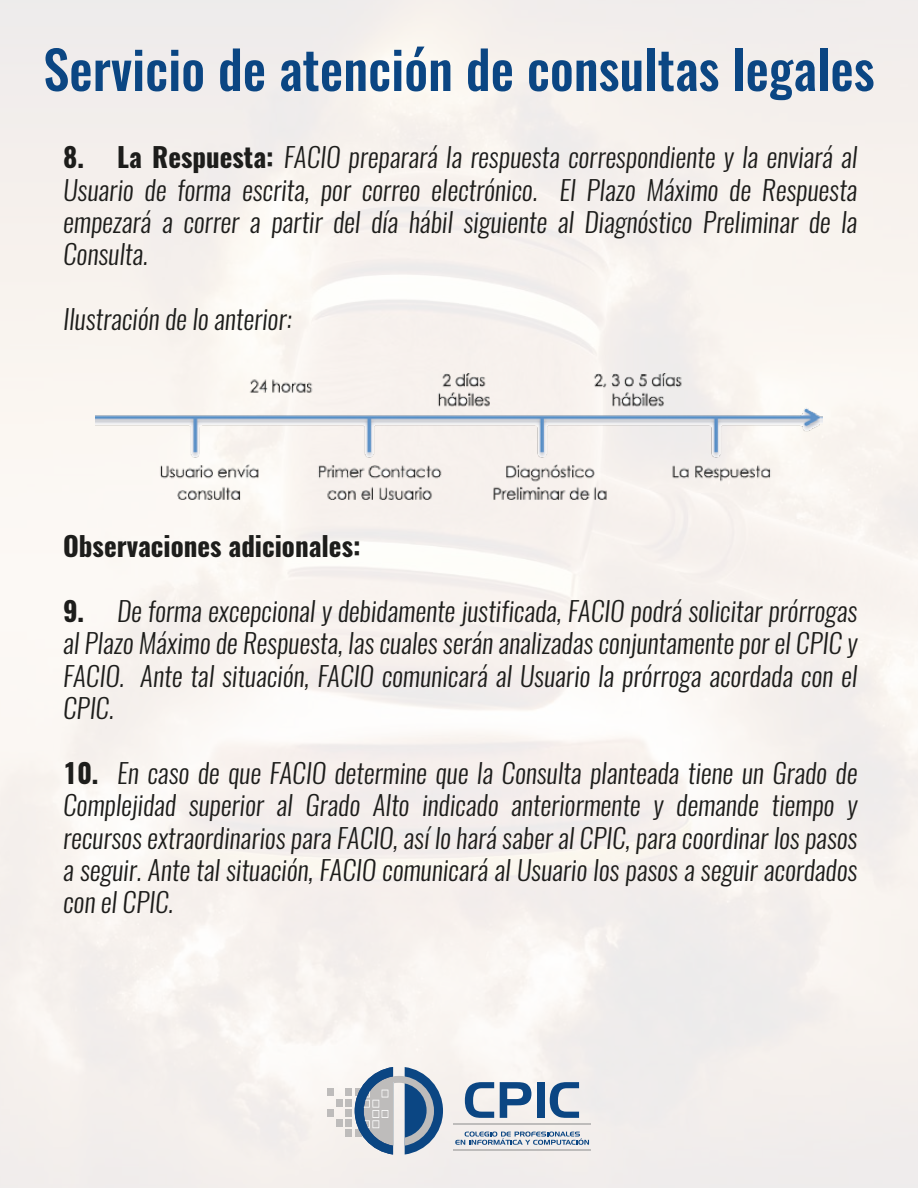
<style>
.page{position:relative;width:918px;height:1188px;background:#fff}
.page>*{position:absolute;margin:0;border:0;box-sizing:border-box;transform-origin:0 0}
.t1{font:500 52.5px "Oswald";color:#0b4683}
.t2{font:italic 300 27px/32.4px "Oswald";color:#1d1d1b;text-align:justify}
.t3{font:700 27px "Oswald";color:#1d1d1b}
.s1{font-weight:700;font-style:normal}
</style>
<div class="page">
<img style="left:0;top:0;width:918px;height:1188px">
<div style="left:327px;top:1088px;width:7px;height:8px;background:#bebcbb"></div>
<div style="left:327px;top:1109px;width:7px;height:8px;background:#bebcbb"></div>
<div style="left:336px;top:1099px;width:7px;height:7px;background:#bebcbb"></div>
<div style="left:336px;top:1119px;width:7px;height:8px;background:#bebcbb"></div>
<div style="left:345px;top:1088px;width:7px;height:8px;background:#bebcbb"></div>
<div style="left:345px;top:1099px;width:7px;height:7px;background:#bebcbb"></div>
<div style="left:345px;top:1109px;width:7px;height:8px;background:#bebcbb"></div>
<div style="left:345px;top:1119px;width:7px;height:8px;background:#bebcbb"></div>
<div style="left:345px;top:1129px;width:7px;height:8px;background:#bebcbb"></div>
<svg style="left:355px;top:1067px;width:88px;height:88px;background:#8ba0b6"></svg>
<hr style="left:393px;top:1083px;width:1px;height:63px;background:#c5cbcf">
<svg style="left:455px;top:1132px;width:134px;height:13px;background:#a6b7c9"></svg>
<hr style="left:453px;top:1123px;width:138px;height:1px;background:#bebcbb">
<hr style="left:453px;top:1150px;width:138px;height:1px;background:#bebcbb">
<svg style="left:465px;top:1082px;width:29px;height:36px"></svg>
<svg style="left:500px;top:1082px;width:31px;height:36px"></svg>
<div style="left:537px;top:1082px;width:8px;height:36px;background:#0b4683"></div>
<svg style="left:550px;top:1082px;width:29px;height:36px"></svg>
<img style="left:96px;top:374px;width:726px;height:125px">
<h1 class="t1" style="left:43px;top:33px;width:833px">Servicio de atención de consultas legales</h1>
<p class="t2" style="left:63px;top:141px;width:796px"><span class="s1">8. La Respuesta:</span> FACIO preparará la respuesta correspondiente y la enviará al Usuario de forma escrita, por correo electrónico. El Plazo Máximo de Respuesta empezará a correr a partir del día hábil siguiente al Diagnóstico Preliminar de la Consulta.</p>
<p class="t2" style="left:63px;top:303px;width:230px">Ilustración de lo anterior:</p>
<p class="t3" style="left:63px;top:527px;width:299px">Observaciones adicionales:</p>
<p class="t2" style="left:63px;top:595px;width:796px"><span class="s1">9.</span> De forma excepcional y debidamente justificada, FACIO podrá solicitar prórrogas al Plazo Máximo de Respuesta, las cuales serán analizadas conjuntamente por el CPIC y FACIO. Ante tal situación, FACIO comunicará al Usuario la prórroga acordada con el CPIC.</p>
<p class="t2" style="left:63px;top:757px;width:796px"><span class="s1">10.</span> En caso de que FACIO determine que la Consulta planteada tiene un Grado de Complejidad superior al Grado Alto indicado anteriormente y demande tiempo y recursos extraordinarios para FACIO, así lo hará saber al CPIC, para coordinar los pasos a seguir. Ante tal situación, FACIO comunicará al Usuario los pasos a seguir acordados con el CPIC.</p>
</div>
